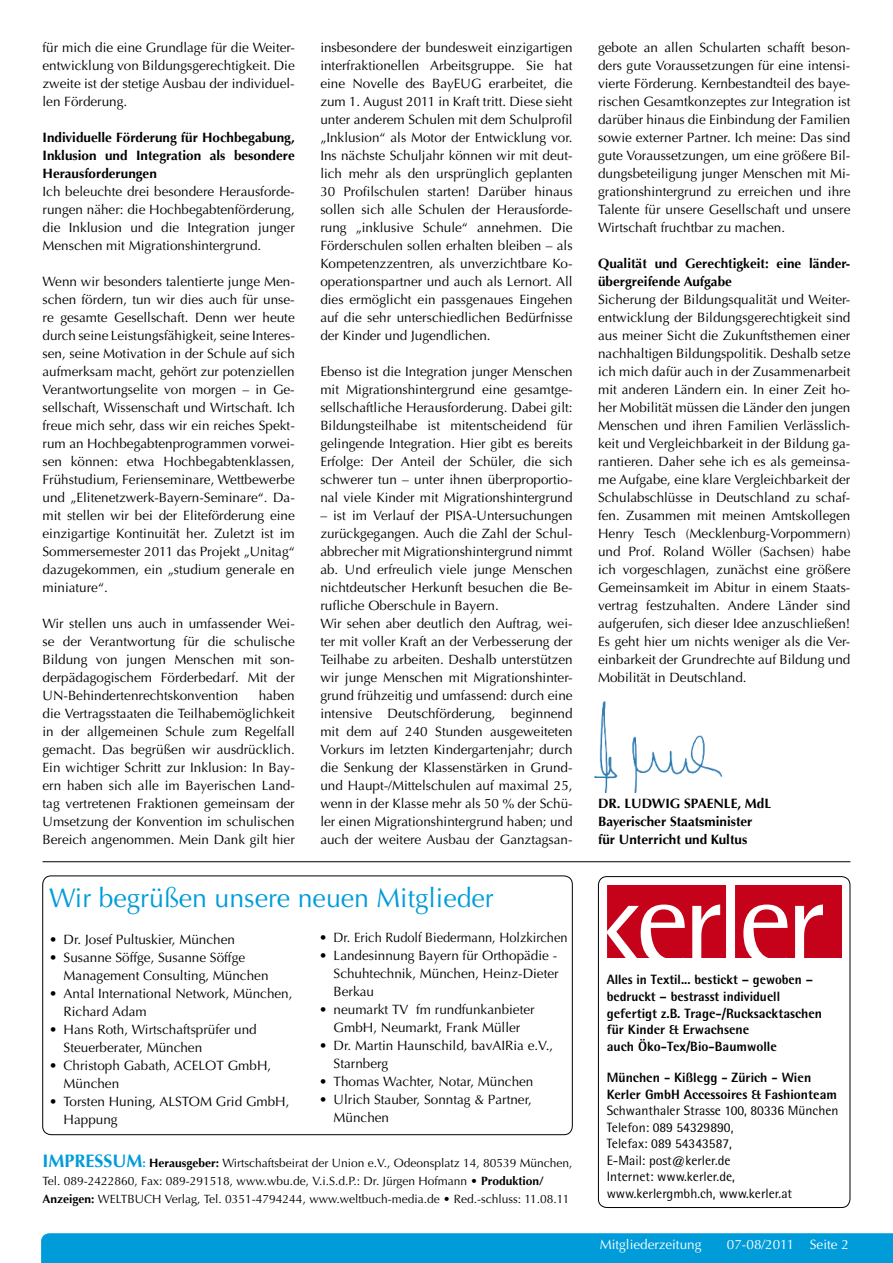
<style>
.page{position:relative;width:893px;height:1263px;background:#fff}
.page>*{position:absolute;margin:0;border:0;box-sizing:border-box;transform-origin:0 0}
.t1{font:27px "Optima";color:#009cda}
.t2{font:13.5px/18px "Optima";color:#000;text-align:justify}
.t3{font:700 13.5px/18px "Optima";color:#000}
.t4{font:800 13.5px/16.6px "Rotis Semi Sans";color:#000}
.t5{font:13.5px/16.5px "Rotis Semi Sans";color:#000}
.t6{font:13.5px "Optima";color:#fff}
.t7{font:12px/18px "Optima";color:#000}
.s1{font-weight:700;font-size:18px;color:#009cda}
.s2{font-weight:700;color:#009cda}
.s3{font-weight:700}
</style>
<div class="page">
<div style="left:41px;top:1233px;width:852px;height:30px;background:#009cda"></div>
<div style="left:606px;top:885px;width:236px;height:73px;background:#c50219"></div>
<svg style="left:598px;top:880px;width:225px;height:78px"></svg>
<div style="left:598px;top:876px;width:252px;height:332px;border:1px solid #000;border-radius:9px"></div>
<div style="left:43px;top:876px;width:529px;height:259px;border:1px solid #000;border-radius:9px"></div>
<hr style="left:43px;top:861px;width:807px;height:1px;background:#000">
<img style="left:594px;top:701px;width:129px;height:91px">
<p class="t2" style="left:43px;top:39px;width:254px">für mich die eine Grundlage für die Weiter&shy;entwicklung von Bildungsgerechtigkeit. Die zweite ist der stetige Ausbau der individuel&shy;len Förderung.</p>
<p class="t3" style="left:43px;top:129px;width:254px;text-align:justify">I ndividuelle Förderung für Hochbegabung, I nklusion und I ntegration als besondere Herausforderungen</p>
<p class="t2" style="left:43px;top:183px;width:254px">Ich beleuchte drei besondere Herausforde&shy;rungen näher: die Hochbegabtenförderung, die Inklusion und die Integration junger Menschen mit Migrationshintergrund.</p>
<p class="t2" style="left:43px;top:273px;width:254px">Wenn wir besonders talentierte junge Men&shy;schen fördern, tun wir dies auch für unse&shy;re gesamte Gesellschaft. Denn wer heute durch seine Leistungsfähigkeit, seine Interes&shy;sen, seine Motivation in der Schule auf sich aufmerksam macht, gehört zur potenziellen Verantwortungselite von morgen – in Ge&shy;sellschaft, Wissenschaft und Wirtschaft. Ich freue mich sehr, dass wir ein reiches Spekt&shy;rum an Hochbegabtenprogrammen vorwei&shy;sen können: etwa Hochbegabtenklassen, Frühstudium, Ferienseminare, Wettbewerbe und „Elitenetzwerk-Bayern-Seminare“. Da&shy;mit stellen wir bei der Eliteförderung eine einzigartige Kontinuität her. Zuletzt ist im Sommersemester 2011 das Projekt „Unitag“ dazugekommen, ein „studium generale en miniature“.</p>
<p class="t2" style="left:43px;top:615px;width:254px">Wir stellen uns auch in umfassender Wei&shy;se der Verantwortung für die schulische Bildung von jungen Menschen mit son&shy;derpädagogischem Förderbedarf. Mit der UN-Behindertenrechtskonvention</p>
<p class="t2" style="left:43px;top:687px;width:254px;text-indent:216px">haben die Vertragsstaaten die Teilhabemöglichkeit in der allgemeinen Schule zum Regelfall gemacht. Das begrüßen wir ausdrücklich.<br>Ein wichtiger Schritt zur Inklusion: In Bay&shy;ern haben sich alle im Bayerischen Land&shy;tag vertretenen Fraktionen gemeinsam der Umsetzung der Konvention im schulischen Bereich angenommen. Mein Dank gilt hier</p>
<p class="t2" style="left:320px;top:39px;width:254px">insbesondere der bundesweit einzigartigen interfraktionellen Arbeitsgruppe. Sie hat eine Novelle des BayEUG erarbeitet, die zum 1. August 2011 in Kraft tritt. Diese sieht unter anderem Schulen mit dem Schulprofil „Inklusion“ als Motor der Entwicklung vor.<br>Ins nächste Schuljahr können wir mit deut&shy;lich mehr als den ursprünglich geplanten 30 Profilschulen starten! Darüber hinaus sollen sich alle Schulen der Herausforde&shy;rung „inklusive Schule“ annehmen. Die Förderschulen sollen erhalten bleiben – als Kompetenzzentren, als unverzichtbare Ko&shy;operationspartner und auch als Lernort. All dies ermöglicht ein passgenaues Eingehen auf die sehr unterschiedlichen Bedürfnisse der Kinder und Jugendlichen.</p>
<p class="t2" style="left:320px;top:363px;width:254px">Ebenso ist die Integration junger Menschen mit Migrationshintergrund eine gesamtge&shy;sellschaftliche Herausforderung. Dabei gilt:<br>Bildungsteilhabe ist mitentscheidend für gelingende Integration. Hier gibt es bereits Erfolge: Der Anteil der Schüler, die sich schwerer tun – unter ihnen überproportio&shy;nal viele Kinder mit Migrationshintergrund</p>
<p class="t2" style="left:320px;top:507px;width:254px;text-align:left">– ist im Verlauf der PISA-Untersuchungen zurückgegangen. Auch die Zahl der Schul&shy;abbrecher mit Migrationshintergrund nimmt ab. Und erfreulich viele junge Menschen nichtdeutscher Herkunft besuchen die Be&shy;rufliche Oberschule in Bayern.<br>Wir sehen aber deutlich den Auftrag, wei&shy;ter mit voller Kraft an der Verbesserung der Teilhabe zu arbeiten. Deshalb unterstützen wir junge Menschen mit Migrationshinter&shy;grund frühzeitig und umfassend: durch eine intensive Deutschförderung, beginnend mit dem auf 240 Stunden ausgeweiteten Vorkurs im letzten Kindergartenjahr; durch die Senkung der Klassenstärken in Grund&shy;und Haupt-/Mittelschulen auf maximal 25, wenn in der Klasse mehr als 50 % der Schü&shy;ler einen Migrationshintergrund haben; und auch der weitere Ausbau der Ganztagsan-</p>
<h1 class="t1" style="left:49px;top:882px;width:446px">Wir begrüßen unsere neuen Mitglieder</h1>
<p class="t2" style="left:49px;top:930px;width:187px">• Dr. Josef Pultuskier, München</p>
<p class="t2" style="left:64px;top:948px;width:206px;text-indent:-14px">• Susanne Söffge, Susanne Söffge<br>Management Consulting, München</p>
<p class="t2" style="left:64px;top:984px;width:230px;text-indent:-14px">• Antal International Network, München,<br>Richard Adam</p>
<p class="t2" style="left:64px;top:1020px;width:195px;text-indent:-14px">• Hans Roth, Wirtschaftsprüfer und<br>Steuerberater, München</p>
<p class="t2" style="left:64px;top:1056px;width:209px;text-indent:-14px">• Christoph Gabath, ACELOT GmbH,<br>München</p>
<p class="t2" style="left:64px;top:1092px;width:227px;text-indent:-14px">• Torsten Huning, ALSTOM Grid GmbH,<br>Happung</p>
<p class="t2" style="left:319px;top:929px;width:250px">• Dr. Erich Rudolf Biedermann, Holzkirchen</p>
<p class="t2" style="left:334px;top:947px;width:227px;text-indent:-14px">• Landesinnung Bayern für Orthopädie - Schuhtechnik, München, Heinz-Dieter Berkau</p>
<p class="t2" style="left:319px;top:1001px;width:217px;text-align:center">• neumarkt TV fm rundfunkanbieter<br>GmbH, Neumarkt, Frank Müller</p>
<p class="t2" style="left:334px;top:1037px;width:221px;text-indent:-14px">• Dr. Martin Haunschild, bavAIRia e.V.,<br>Starnberg</p>
<p class="t2" style="left:319px;top:1073px;width:216px">• Thomas Wachter, Notar, München</p>
<p class="t2" style="left:334px;top:1091px;width:200px;text-indent:-14px">• Ulrich Stauber, Sonntag &amp; Partner,<br>München</p>
<p class="t7" style="left:43px;top:1154px;width:532px"><span class="s1">IMPRESSUM</span><span class="s2">:</span> <span class="s3">Herausgeber:</span> Wirtschaftsbeirat der Union e.V., Odeonsplatz 14, 80539 München,<br>Tel. 089-2422860, Fax: 089-291518, www.wbu.de, V.i.S.d.P.: Dr. Jürgen Hofmann • <span class="s3">Produktion/<br>Anzeigen:</span> Weltbu</p>
<p class="t7" style="left:144px;top:1190px;width:427px">ch Verlag, Tel. 0351-4794244, www.weltbuch-media.de • Red.-schluss: 11.08.11</p>
<p class="t2" style="left:598px;top:39px;width:254px">gebote an allen Schularten schafft beson&shy;ders gute Voraussetzungen für eine intensi&shy;vierte Förderung. Kernbestandteil des baye&shy;rischen Gesamtkonzeptes zur Integration ist darüber hinaus die Einbindung der Familien sowie externer Partner. Ich meine: Das sind gute Voraussetzungen, um eine größere Bil&shy;dungsbeteiligung junger Menschen mit Mi&shy;grationshintergrund zu erreichen und ihre Talente für unsere Gesellschaft und unsere Wirtschaft fruchtbar zu machen.</p>
<p class="t3" style="left:598px;top:255px;width:254px">Qualität und Gerechtigkeit: eine länder&shy;übergreifende Aufgabe</p>
<p class="t2" style="left:598px;top:291px;width:254px">Sicherung der Bildungsqualität und Weiter&shy;entwicklung der Bildungsgerechtigkeit sind aus meiner Sicht die Zukunftsthemen einer nachhaltigen Bildungspolitik. Deshalb setze ich mich dafür auch in der Zusammenarbeit mit anderen Ländern ein. In einer Zeit ho&shy;her Mobilität müssen die Länder den jungen Menschen und ihren Familien Verlässlich&shy;keit und Vergleichbarkeit in der Bildung ga&shy;rantieren. Daher sehe ich es als gemeinsa&shy;me Aufgabe, eine klare Vergleichbarkeit der Schulabschlüsse in Deutschland zu schaf&shy;fen. Zusammen mit meinen Amtskollegen Henry Tesch (Mecklenburg-Vorpommern) und Prof. Roland Wöller (Sachsen) habe ich vorgeschlagen, zunächst eine größere Gemeinsamkeit im Abitur in einem Staats&shy;vertrag festzuhalten. Andere Länder sind aufgerufen, sich dieser Idee anzuschließen!<br>Es geht hier um nichts weniger als die Ver&shy;einbarkeit der Grundrechte auf Bildung und Mobilität in Deutschland.</p>
<p class="t3" style="left:598px;top:794px;width:175px">Dr. Ludwig Spaenle, MdL<br>Bayerischer Staatsminister für U nterricht und Kultus</p>
<p class="t4" style="left:607px;top:971px;width:217px">Alles in Textil... bestickt – gewoben – bedruckt – bestrasst individuell gefertigt z.B. Trage-/Rucksacktaschen für Kinder &amp; Erwachsene<br>auch Öko-Tex/Bio-Baumwolle</p>
<p class="t4" style="left:607px;top:1069px;width:232px">München - Kißlegg - Zürich - Wien<br>Kerler GmbH Accessoires &amp; Fashionteam</p>
<p class="t5" style="left:607px;top:1102px;width:233px">Schwanthaler Strasse 100, 80336 München<br>Telefon: 089 54329890,<br>Telefax: 089 54343587,<br>E-Mail: post@kerler.de<br>Internet: www.kerler.de, www.kerlergmbh.ch, www.kerler.at</p>
<p class="t6" style="left:600px;top:1236px;width:103px">Mitgliederzeitung</p>
<p class="t6" style="left:727px;top:1236px;width:123px">07-08/2011 Seite 2</p>
</div>
